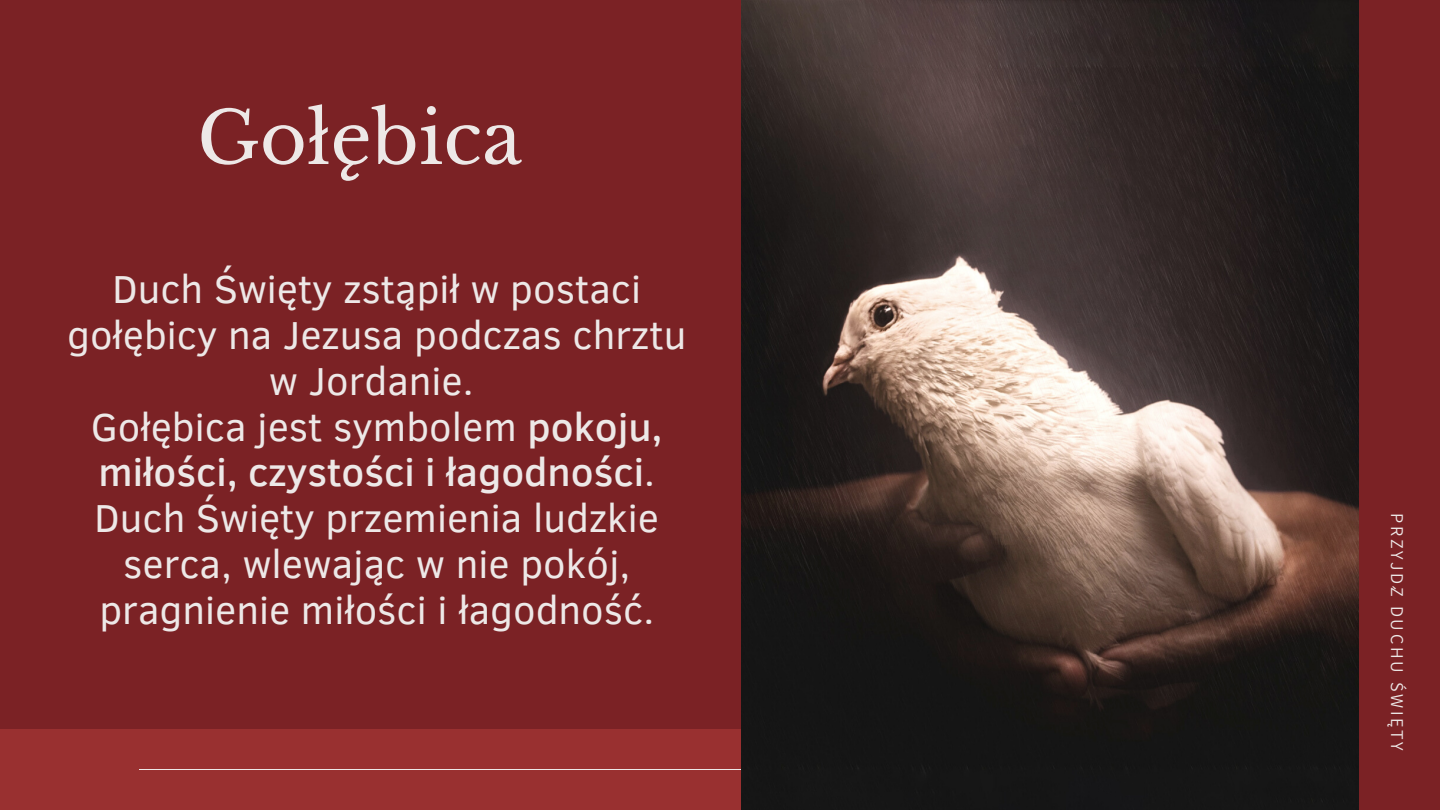
<style>
.page{position:relative;width:1440px;height:810px;background:#7b2225}
.page>*{position:absolute;margin:0;border:0;box-sizing:border-box;transform-origin:0 0}
.t1{font:72px "Libre Baskerville";color:#ede8e7}
.t2{font:40px/45.8px "Clear Sans";color:#ede8e7;text-align:center}
.t3{font:18px "Assistant";letter-spacing:.15em;color:#ede8e7}
.s1{font-weight:500}
</style>
<div class="page">
<div style="left:0;top:729px;width:900px;height:81px;background:#993030"></div>
<hr style="left:140px;top:770px;width:601px;height:1px;background:#ede8e7">
<img style="left:742px;top:0;width:617px;height:810px">
<h1 class="t1" style="left:197px;top:94px;width:326px">Gołębica</h1>
<p class="t2" style="left:67px;top:264px;width:621px">Duch Święty zstąpił w postaci gołębicy na Jezusa podczas chrztu w Jordanie.<br>Gołębica jest symbolem <span class="s1">pokoju, miłości, czystości i łagodności</span>.<br>Duch Święty przemienia ludzkie serca, wlewając w nie pokój, pragnienie miłości i łagodność.</p>
<p class="t3" style="left:1410px;top:513px;width:73px;rotate:90deg">PRZYJD</p>
<p class="t3" style="left:1401px;top:587px;width:5px;rotate:90deg">Ź</p>
<p class="t3" style="left:1410px;top:606px;width:147px;rotate:90deg">DUCHU ŚWIĘTY</p>
</div>
